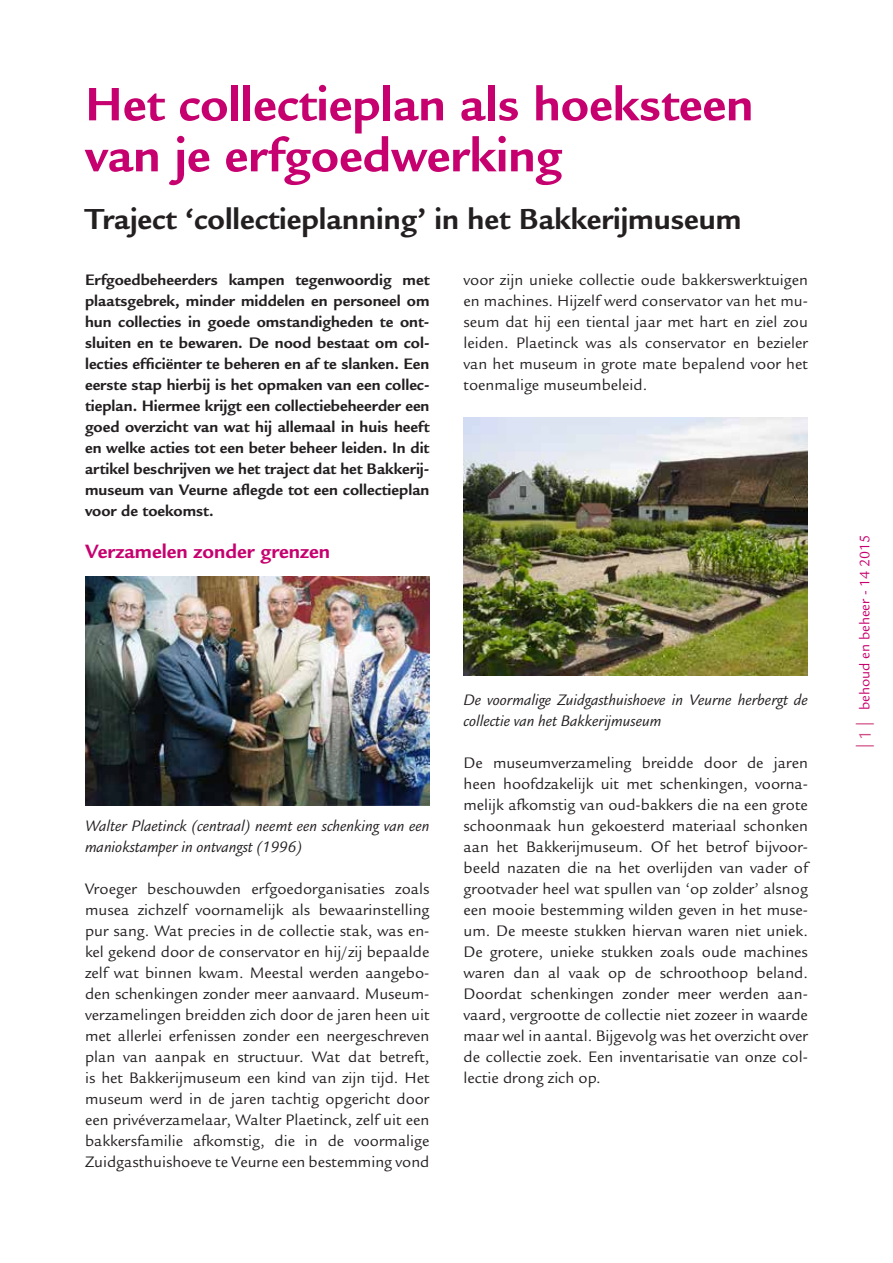
<style>
.page{position:relative;width:893px;height:1263px;background:#fff}
.page>*{position:absolute;margin:0;border:0;box-sizing:border-box;transform-origin:0 0}
.t1{font:700 51px/51px "Legacy Sans Std";color:#c6006f}
.t2{font:700 31.5px "Legacy Sans Std";color:#231f20}
.t3{font:700 21px "Legacy Sans Std";color:#c6006f}
.t4{font:16.5px/21px "Legacy Sans Std";color:#231f20;text-align:justify}
.t5{font:700 16.5px/21px "Legacy Sans Std";color:#231f20;text-align:justify}
.t6{font:italic 16.5px/21px "Legacy Sans Std";color:#231f20}
.t7{font:15px "Legacy Sans Std";color:#c6006f}
.s1{font-family:"Myriad Pro";font-size:18px;color:#d04e86}
.s2{font-size:18px;color:#d04e86}
</style>
<div class="page">
<img style="left:85px;top:576px;width:344px;height:230px">
<img style="left:463px;top:417px;width:345px;height:259px">
<h1 class="t1" style="left:85px;top:79px;width:670px">Het collectieplan als hoeksteen van je erfgoedwerking</h1>
<h2 class="t2" style="left:85px;top:201px;width:658px">Traject ‘collectieplanning’ in het Bakkerijmuseum</h2>
<p class="t5" style="left:85px;top:269px;width:346px">Erfgoedbeheerders kampen tegenwoordig met plaatsgebrek, minder middelen en personeel om hun collecties in goede omstandigheden te ont&shy;sluiten en te bewaren. De nood bestaat om col&shy;lecties efficiënter te beheren en af te slanken. Een eerste stap hierbij is het opmaken van een collec&shy;tieplan. Hiermee krijgt een collectiebeheerder een goed overzicht van wat hij allemaal in huis heeft en welke acties tot een beter beheer leiden. In dit artikel beschrijven we het traject dat het Bakkerij&shy;museum van Veurne aflegde tot een collectieplan voor de toekomst.</p>
<p class="t3" style="left:85px;top:539px;width:246px">Verzamelen zonder grenzen</p>
<p class="t4" style="left:463px;top:270px;width:346px">voor zijn unieke collectie oude bakkerswerktuigen en machines. Hijzelf werd conservator van het mu&shy;seum dat hij een tiental jaar met hart en ziel zou leiden. Plaetinck was als conservator en bezieler van het museum in grote mate bepalend voor het toenmalige museumbeleid.</p>
<p class="t6" style="left:85px;top:816px;width:346px">Walter Plaetinck (centraal) neemt een schenking van een maniokstamper in ontvangst (1996)</p>
<p class="t4" style="left:85px;top:878px;width:346px">Vroeger beschouwden erfgoedorganisaties zoals musea zichzelf voornamelijk als bewaarinstelling pur sang. Wat precies in de collectie stak, was en&shy;kel gekend door de conservator en hij/zij bepaalde zelf wat binnen kwam. Meestal werden aangebo&shy;den schenkingen zonder meer aanvaard. Museum&shy;verzamelingen breidden zich door de jaren heen uit met allerlei erfenissen zonder een neergeschreven plan van aanpak en structuur. Wat dat betreft, is het Bakkerijmuseum een kind van zijn tijd. Het museum werd in de jaren tachtig opgericht door een privéverzamelaar, Walter Plaetinck, zelf uit een bakkersfamilie afkomstig, die in de voormalige Zuidgasthuishoeve te Veurne een bestemming vond</p>
<p class="t6" style="left:463px;top:690px;width:346px">De voormalige Zuidgasthuishoeve in Veurne herbergt de collectie van het Bakkerijmuseum</p>
<p class="t4" style="left:463px;top:752px;width:346px">De museumverzameling breidde door de jaren heen hoofdzakelijk uit met schenkingen, voorna&shy;melijk afkomstig van oud-bakkers die na een grote schoonmaak hun gekoesterd materiaal schonken aan het Bakkerijmuseum. Of het betrof bijvoor&shy;beeld nazaten die na het overlijden van vader of grootvader heel wat spullen van ‘op zolder’ alsnog een mooie bestemming wilden geven in het muse&shy;um. De meeste stukken hiervan waren niet uniek.<br>De grotere, unieke stukken zoals oude machines waren dan al vaak op de schroothoop beland.<br>Doordat schenkingen zonder meer werden aan&shy;vaard, vergrootte de collectie niet zozeer in waarde maar wel in aantal. Bijgevolg was het overzicht over de collectie zoek. Een inventarisatie van onze col&shy;lectie drong zich op.</p>
<p class="t7" style="left:856px;top:748px;width:215px;rotate:-90deg"><span class="s1">|</span> <span class="s2">1</span> <span class="s1">|</span> behoud en beheer - 14 2015</p>
</div>
